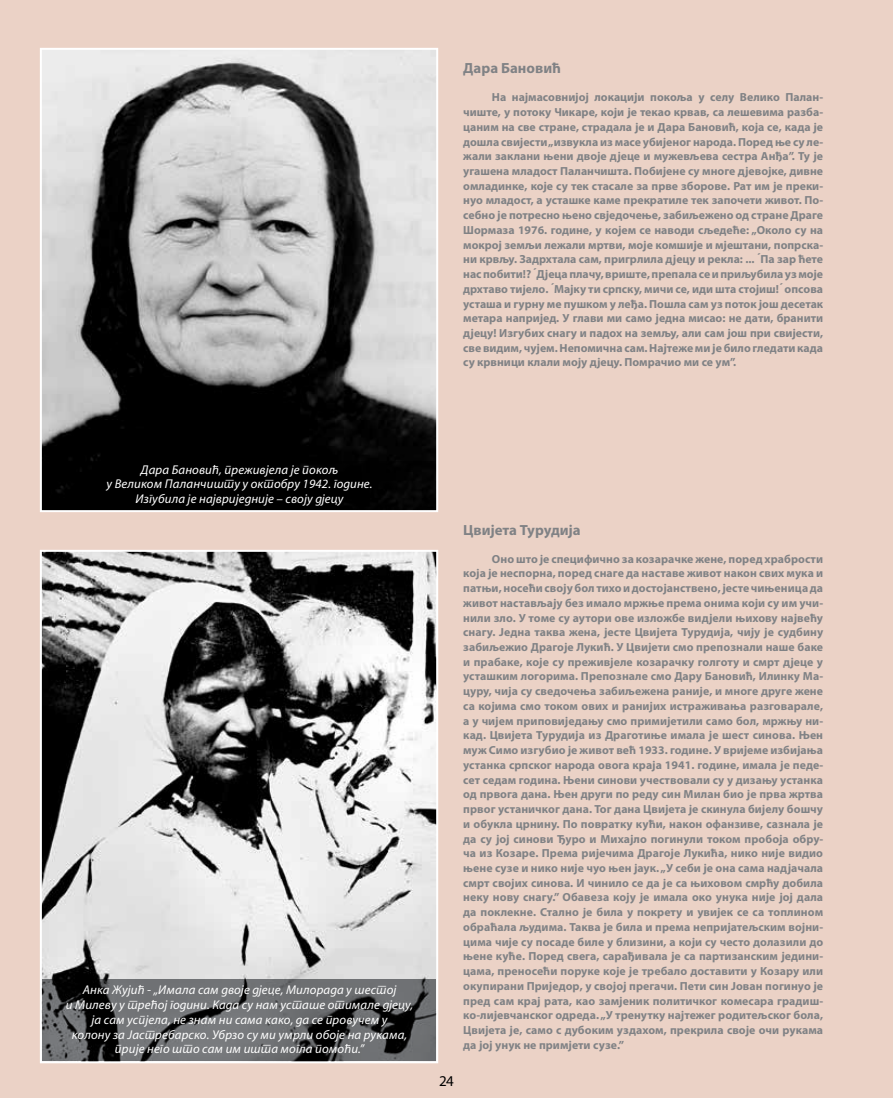
<style>
.page{position:relative;width:893px;height:1098px;background:#fff}
.page>*{position:absolute;margin:0;border:0;box-sizing:border-box;transform-origin:0 0}
.t1{font:15px "Myriad Pro";color:#000}
.t2{font:700 14.7px "Myriad Pro";color:#808285}
.t3{font:italic 12.75px/14.9px "Myriad Pro";letter-spacing:.01em;color:#fff;text-align:center}
.t4{font:700 11.7px/14.7px "Myriad Pro";color:#808285;text-align:justify}
</style>
<div class="page">
<div style="left:0;top:0;width:893px;height:1097px;background:#ebd2c6"></div>
<img style="left:43px;top:51px;width:392px;height:410px">
<div style="left:40px;top:48px;width:398px;height:464px;border:2px solid #fff"></div>
<img style="left:43px;top:552px;width:392px;height:426px">
<div style="left:40px;top:549px;width:398px;height:513px;border:2px solid #fff"></div>
<div style="left:42px;top:461px;width:394px;height:48px;background:#000"></div>
<svg style="left:42px;top:978px;width:394px;height:82px;background:#57595b"></svg>
<p class="t2" style="left:463px;top:59px;width:99px">Дара Бановић</p>
<p class="t4" style="left:463px;top:90px;width:361px;text-indent:29px">На најмасовнијој локацији покоља у селу Велико Палан&shy;чиште, у потоку Чикаре, који је текао крвав, са лешевима разба&shy;цаним на све стране, страдала је и Дара Бановић, која се, када је дошла свијести „извукла из масе убијеног народа. Поред ње су ле&shy;жали заклани њени двоје дјеце и мужевљева сестра Анђа”. Ту је угашена младост Паланчишта. Побијене су многе дјевојке, дивне омладинке, које су тек стасале за прве зборове. Рат им је преки&shy;нуо младост, а усташке каме прекратиле тек започети живот. По&shy;себно је потресно њено свједочење, забиљежено од стране Драге Шормаза 1976. године, у којем се наводи сљедеће: „Около су на мокрој земљи лежали мртви, моје комшије и мјештани, попрска&shy;ни крвљу. Задрхтала сам, пригрлила дјецу и рекла: ... ´Па зар ћете нас побити!? ´Дјеца плачу, вриште, препала се и приљубила уз моје дрхтаво тијело. ´Мајку ти српску, мичи се, иди шта стојиш!´ опсова усташа и гурну ме пушком у леђа. Пошла сам уз поток још десетак метара напријед. У глави ми само једна мисао: не дати, бранити дјецу! Изгубих снагу и падох на земљу, али сам још при свијести, све видим, чујем. Непомична сам. Најтеже ми је било гледати када су крвници клали моју дјецу. Помрачио ми се ум”.</p>
<p class="t3" style="left:107px;top:461px;width:268px">Дара Бановић, преживјела је покољ<br>у Великом Паланчишту у октобру 1942. године.<br>Изгубила је највриједније – своју дјецу</p>
<p class="t3" style="left:66px;top:981px;width:349px">Анка Жујић - „Имала сам двоје дјеце, Милорада у шестој<br>и Милеву у трећој години. Када су нам усташе отимале дјецу, ја сам успјела, не знам ни сама како, да се провучем у<br>колону за Јастребарско. Убрзо су ми умрли обоје на рукама, прије него што сам им ишта могла помоћи.”</p>
<p class="t2" style="left:463px;top:520px;width:119px">Цвијета Турудија</p>
<p class="t4" style="left:463px;top:550px;width:361px;text-indent:29px">Оно што је специфично за козарачке жене, поред храбрости која је неспорна, поред снаге да наставе живот након свих мука и патњи, носећи своју бол тихо и достојанствено, јесте чињеница да живот настављају без имало мржње према онима који су им учи&shy;нили зло. У томе су аутори ове изложбе видјели њихову највећу снагу. Једна таква жена, јесте Цвијета Турудија, чију је судбину забиљежио Драгоје Лукић. У Цвијети смо препознали наше баке и прабаке, које су преживјеле козарачку голготу и смрт дјеце у усташким логорима. Препознале смо Дару Бановић, Илинку Ма&shy;цуру, чија су сведочења забиљежена раније, и многе друге жене са којима смо током ових и ранијих истраживања разговарале, а у чијем приповиједању смо примијетили само бол, мржњу ни&shy;кад. Цвијета Турудија из Драготиње имала је шест синова. Њен муж Симо изгубио је живот већ 1933. године. У вријеме избијања устанка српског народа овога краја 1941. године, имала је педе&shy;сет седам година. Њени синови учествовали су у дизању устанка од првога дана. Њен други по реду син Милан био је прва жртва првог устаничког дана. Тог дана Цвијета је скинула бијелу бошчу и обукла црнину. По повратку кући, након офанзиве, сазнала је да су јој синови Ђуро и Михајло погинули током пробоја обру&shy;ча из Козаре. Према ријечима Драгоје Лукића, нико није видио њене сузе и нико није чуо њен јаук. „У себи је она сама надјачала смрт својих синова. И чинило се да је са њиховом смрћу добила неку нову снагу.” Обавеза коју је имала око унука није јој дала да поклекне. Стално је била у покрету и увијек се са топлином обраћала људима. Таква је била и према непријатељским војни&shy;цима чије су посаде биле у близини, а који су често долазили до њене куће. Поред свега, сарађивала је са партизанским једини&shy;цама, преносећи поруке које је требало доставити у Козару или окупирани Приједор, у својој прегачи. Пети син Јован погинуо је пред сам крај рата, као замјеник политичког комесара градиш&shy;ко-лијевчанског одреда. „У тренутку најтежег родитељског бола, Цвијета је, само с дубоким уздахом, прекрила своје очи рукама да јој унук не примјети сузе.”</p>
<p class="t1" style="left:439px;top:1070px;width:16px">24</p>
</div>
